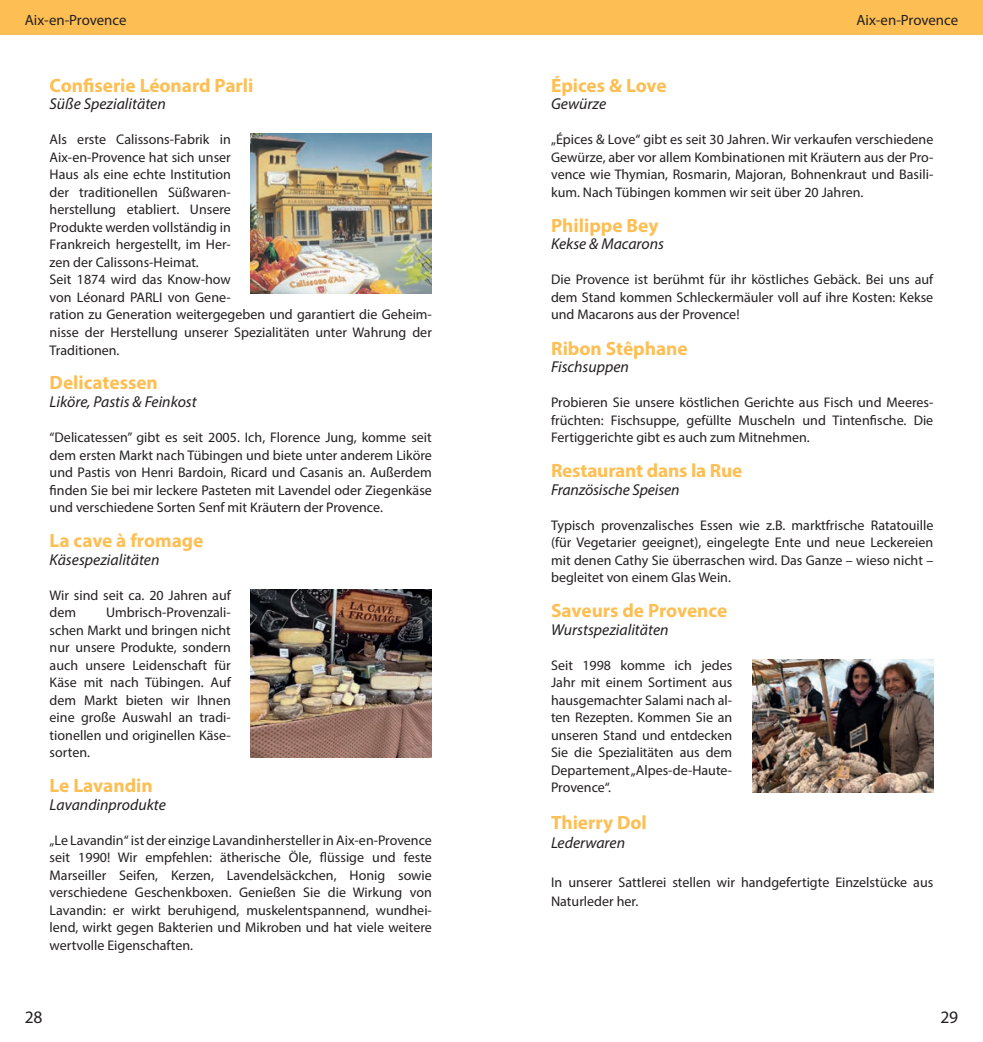
<style>
.page{position:relative;width:983px;height:1042px;background:#fff}
.page>*{position:absolute;margin:0;border:0;box-sizing:border-box;transform-origin:0 0}
.t1{font:700 19.25px "Myriad Pro";color:#fdbf54}
.t2{font:17.5px "Myriad Pro";color:#231f20}
.t3{font:italic 15.75px "Myriad Pro";color:#231f20}
.t4{font:14.88px "Myriad Pro";letter-spacing:-.005em;color:#231f20}
.t5{font:14px/17.5px "Myriad Pro";color:#231f20;text-align:justify}
</style>
<div class="page">
<div style="left:0;top:0;width:982px;height:35px;background:#fdbf54"></div>
<img style="left:251px;top:133px;width:181px;height:161px">
<img style="left:251px;top:589px;width:181px;height:168px">
<img style="left:752px;top:659px;width:181px;height:133px">
<p class="t4" style="left:25px;top:11px;width:103px">Aix-en-Provence</p>
<p class="t4" style="left:856px;top:11px;width:103px">Aix-en-Provence</p>
<h1 class="t1" style="left:50px;top:73px;width:205px">Confiserie Léonard Parli</h1>
<p class="t3" style="left:50px;top:94px;width:118px">Süße Spezialitäten</p>
<p class="t5" style="left:50px;top:131px;width:384px;text-align:left">Als erste Calissons-Fabrik in<br>Aix-en-Provence hat sich unser<br>Haus als eine echte Institution<br>der traditionellen Süßwaren-<br>herstellung etabliert. Unsere<br>Produkte werden vollständig in<br>Frankreich hergestellt, im Her-<br>zen der Calissons-Heimat.<br>Seit 1874 wird das Know-how<br>von Léonard PARLI von Gene-<br>ration zu Generation weitergegeben und garantiert die Geheim&shy;nisse der Herstellung unserer Spezialitäten unter Wahrung der Traditionen.</p>
<h1 class="t1" style="left:50px;top:370px;width:110px">Delicatessen</h1>
<p class="t3" style="left:50px;top:392px;width:148px">Liköre, Pastis &amp; Feinkost</p>
<p class="t5" style="left:50px;top:428px;width:384px">“Delicatessen” gibt es seit 2005. Ich, Florence Jung, komme seit dem ersten Markt nach Tübingen und biete unter anderem Liköre und Pastis von Henri Bardoin, Ricard und Casanis an. Außerdem finden Sie bei mir leckere Pasteten mit Lavendel oder Ziegenkäse und verschiedene Sorten Senf mit Kräutern der Provence.</p>
<h1 class="t1" style="left:50px;top:528px;width:155px">La cave à fromage</h1>
<p class="t3" style="left:50px;top:549px;width:111px">Käsespezialitäten</p>
<p class="t5" style="left:50px;top:586px;width:183px">Wir sind seit ca. 20 Jahren auf dem</p>
<p class="t5" style="left:50px;top:603px;width:183px;text-indent:56px">Umbrisch-Provenzali&shy;schen Markt und bringen nicht nur unsere Produkte, sondern auch unsere Leidenschaft für Käse mit nach Tübingen. Auf dem Markt bieten wir Ihnen eine große Auswahl an tradi&shy;tionellen und originellen Käse&shy;sorten.</p>
<h1 class="t1" style="left:50px;top:773px;width:105px">Le Lavandin</h1>
<p class="t3" style="left:50px;top:794px;width:118px">Lavandinprodukte</p>
<p class="t5" style="left:50px;top:831px;width:384px">„Le Lavandin“ ist der einzige Lavandinhersteller in Aix-en-Provence seit 1990! Wir empfehlen: ätherische Öle, flüssige und feste Marseiller Seifen, Kerzen, Lavendelsäckchen, Honig sowie verschiedene Geschenkboxen. Genießen Sie die Wirkung von Lavandin: er wirkt beruhigend, muskelentspannend, wundhei&shy;lend, wirkt gegen Bakterien und Mikroben und hat viele weitere wertvolle Eigenschaften.</p>
<h1 class="t1" style="left:551px;top:73px;width:117px">Épices &amp; Love</h1>
<p class="t3" style="left:551px;top:94px;width:57px">Gewürze</p>
<p class="t5" style="left:551px;top:131px;width:384px">„Épices &amp; Love“ gibt es seit 30 Jahren. Wir verkaufen verschiedene Gewürze, aber vor allem Kombinationen mit Kräutern aus der Pro&shy;vence wie Thymian, Rosmarin, Majoran, Bohnenkraut und Basili&shy;kum. Nach Tübingen kommen wir seit über 20 Jahren.</p>
<h1 class="t1" style="left:551px;top:213px;width:109px">Philippe Bey</h1>
<p class="t3" style="left:551px;top:234px;width:114px">Kekse &amp; Macarons</p>
<p class="t5" style="left:551px;top:271px;width:383px">Die Provence ist berühmt für ihr köstliches Gebäck. Bei uns auf dem Stand kommen Schleckermäuler voll auf ihre Kosten: Kekse und Macarons aus der Provence!</p>
<h1 class="t1" style="left:551px;top:335px;width:138px">Ribon Stêphane</h1>
<p class="t3" style="left:551px;top:357px;width:79px">Fischsuppen</p>
<p class="t5" style="left:551px;top:393px;width:383px">Probieren Sie unsere köstlichen Gerichte aus Fisch und Meeres&shy;früchten: Fischsuppe, gefüllte Muscheln und Tintenfische. Die Fertiggerichte gibt es auch zum Mitnehmen.</p>
<h1 class="t1" style="left:551px;top:458px;width:193px">Restaurant dans la Rue</h1>
<p class="t3" style="left:551px;top:479px;width:130px">Französische Speisen</p>
<p class="t5" style="left:551px;top:516px;width:383px">Typisch provenzalisches Essen wie z.B. marktfrische Ratatouille (für Vegetarier geeignet), eingelegte Ente und neue Leckereien mit denen Cathy Sie überraschen wird. Das Ganze – wieso nicht – begleitet von einem Glas Wein.</p>
<h1 class="t1" style="left:551px;top:598px;width:177px">Saveurs de Provence</h1>
<p class="t3" style="left:551px;top:619px;width:119px">Wurstspezialitäten</p>
<p class="t5" style="left:551px;top:656px;width:183px">Seit 1998 komme ich jedes Jahr mit einem Sortiment aus hausgemachter Salami nach al&shy;ten Rezepten. Kommen Sie an unseren Stand und entdecken Sie die Spezialitäten aus dem Departement „Alpes-de-Haute-Provence“.</p>
<h1 class="t1" style="left:551px;top:810px;width:97px">Thierry Dol</h1>
<p class="t3" style="left:551px;top:833px;width:75px">Lederwaren</p>
<p class="t5" style="left:551px;top:872px;width:383px;line-height:19.2px">In unserer Sattlerei stellen wir handgefertigte Einzelstücke aus<br>Naturleder her.</p>
<p class="t2" style="left:25px;top:1006px;width:19px">28</p>
<p class="t2" style="left:940px;top:1006px;width:19px">29</p>
</div>
